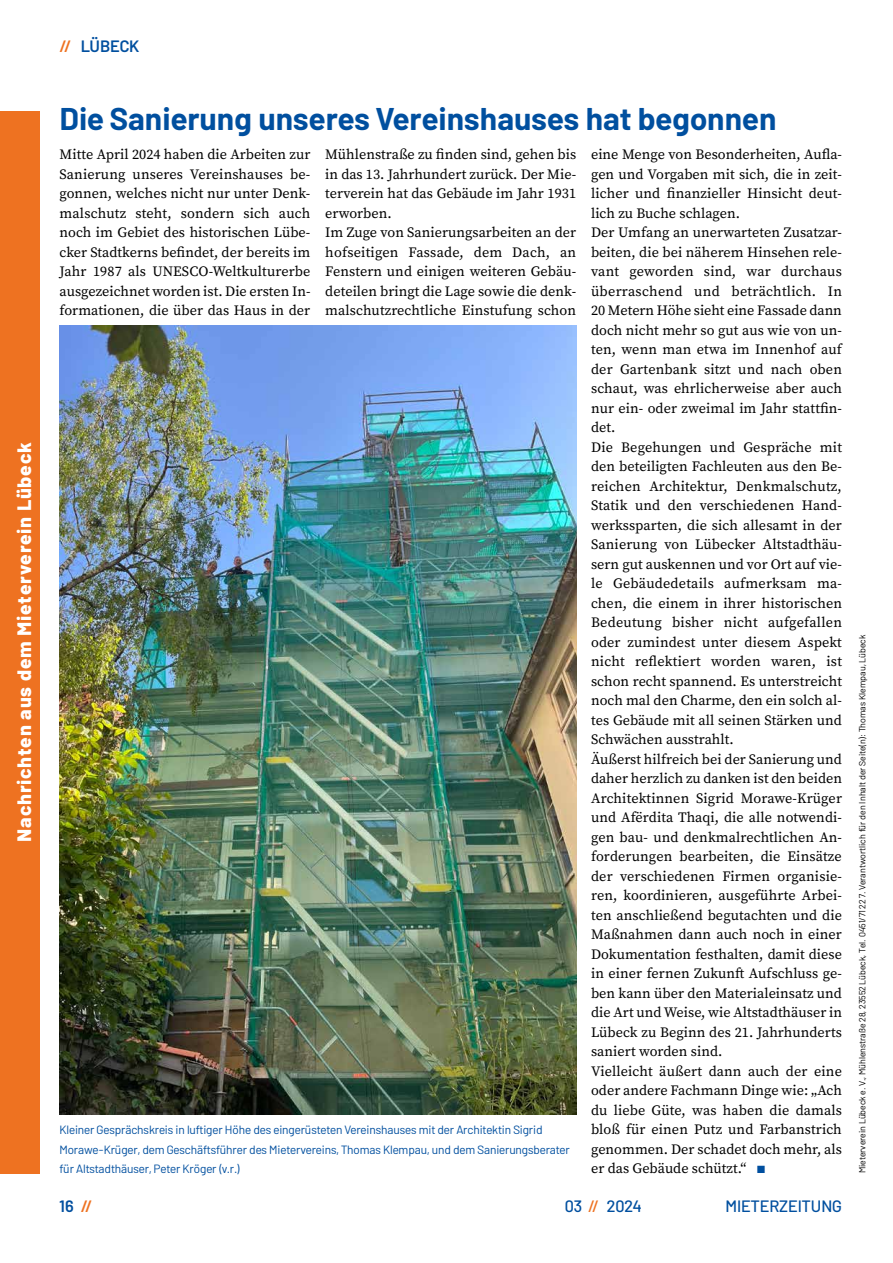
<style>
.page{position:relative;width:893px;height:1263px;background:#fff}
.page>*{position:absolute;margin:0;border:0;box-sizing:border-box;transform-origin:0 0}
.t1{font:700 31.5px "Barlow";color:#004f9f}
.t2{font:800 19.5px "Barlow";letter-spacing:.04em;color:#fff}
.t3{font:500 16.5px "Barlow";color:#004f9f}
.t4{font:600 16.5px "Barlow";color:#004f9f}
.t5{font:14.25px/19.5px "Source Serif Pro";color:#000}
.t6{font:12px/19.5px "Barlow";letter-spacing:-.01em;color:#004f9f}
.t7{font:9px "Barlow";color:#000}
.s1{color:#ee7221}
.s2{color:#004f9f}
</style>
<div class="page">
<div style="left:0;top:111px;width:40px;height:1062px;background:#ee7221"></div>
<img style="left:60px;top:325px;width:516px;height:790px">
<h2 class="t2" style="left:10px;top:841px;width:401px;rotate:-90deg">Nachrichten aus dem Mieterverein Lübeck</h2>
<p class="t4" style="left:60px;top:34px;width:81px"><span class="s1">//</span> LÜBECK</p>
<h1 class="t1" style="left:60px;top:95px;width:718px">Die Sanierung unseres Vereinshauses hat begonnen</h1>
<p class="t5" style="left:60px;top:145px;width:252px;text-align:justify">Mitte April 2024 haben die Arbeiten zur Sanierung unseres Vereinshauses be&shy;gonnen, welches nicht nur unter Denk&shy;malschutz steht, sondern sich auch noch im Gebiet des historischen Lübe&shy;cker Stadtkerns befindet, der bereits im Jahr 1987 als UNESCO-Weltkulturerbe ausgezeichnet worden ist. Die ersten In&shy;formationen, die über das Haus in der</p>
<p class="t5" style="left:325px;top:145px;width:252px">Mühlenstraße zu finden sind, gehen bis in das 13. Jahrhundert zurück. Der Mie&shy;terverein hat das Gebäude im Jahr 1931 erworben.<br>Im Zuge von Sanierungsarbeiten an der hofseitigen Fassade, dem Dach, an Fenstern und einigen weiteren Gebäu&shy;deteilen bringt die Lage sowie die denk&shy;malschutzrechtliche Einstufung schon</p>
<p class="t5" style="left:591px;top:145px;width:252px">eine Menge von Besonderheiten, Aufla&shy;gen und Vorgaben mit sich, die in zeit&shy;licher und finanzieller Hinsicht deut&shy;lich zu Buche schlagen.<br>Der Umfang an unerwarteten Zusatzar&shy;beiten, die bei näherem Hinsehen rele&shy;vant geworden sind, war durchaus überraschend und beträchtlich. In 20 Metern Höhe sieht eine Fassade dann doch nicht mehr so gut aus wie von un&shy;ten, wenn man etwa im Innenhof auf der Gartenbank sitzt und nach oben schaut, was ehrlicherweise aber auch nur ein- oder zweimal im Jahr stattfin&shy;det.<br>Die Begehungen und Gespräche mit den beteiligten Fachleuten aus den Be&shy;reichen Architektur, Denkmalschutz, Statik und den verschiedenen Hand&shy;werkssparten, die sich allesamt in der Sanierung von Lübecker Altstadthäu&shy;sern gut auskennen und vor Ort auf vie&shy;le Gebäudedetails aufmerksam ma&shy;chen, die einem in ihrer historischen Bedeutung bisher nicht aufgefallen oder zumindest unter diesem Aspekt nicht reflektiert worden waren, ist schon recht spannend. Es unterstreicht noch mal den Charme, den ein solch al&shy;tes Gebäude mit all seinen Stärken und Schwächen ausstrahlt.<br>Äußerst hilfreich bei der Sanierung und daher herzlich zu danken ist den beiden Architektinnen Sigrid Morawe-Krüger und Afërdita Thaqi, die alle notwendi&shy;gen bau- und denkmalrechtlichen An&shy;forderungen bearbeiten, die Einsätze der verschiedenen Firmen organisie&shy;ren, koordinieren, ausgeführte Arbei&shy;ten anschließend begutachten und die Maßnahmen dann auch noch in einer Dokumentation festhalten, damit diese in einer fernen Zukunft Aufschluss ge&shy;ben kann über den Materialeinsatz und die Art und Weise, wie Altstadthäuser in Lübeck zu Beginn des 21. Jahrhunderts saniert worden sind.<br>Vielleicht äußert dann auch der eine oder andere Fachmann Dinge wie: „Ach du liebe Güte, was haben die damals bloß für einen Putz und Farbanstrich genommen. Der schadet doch mehr, als er das Gebäude schützt.“ <span class="s2">■</span></p>
<p class="t6" style="left:60px;top:1119px;width:512px">Kleiner Gesprächskreis in luftiger Höhe des eingerüsteten Vereinshauses mit der Architektin Sigrid<br>Morawe-Krüger, dem Geschäftsführer des Mietervereins, Thomas Klempau, und dem Sanierungsberater für Altstadthäuser, Peter Kröger (v.r.)</p>
<p class="t4" style="left:60px;top:1193px;width:34px">16 <span class="s1">//</span></p>
<p class="t3" style="left:565px;top:1194px;width:78px">03 <span class="s1">//</span> 2024</p>
<p class="t3" style="left:725px;top:1194px;width:118px">MIETERZEITUNG</p>
<p class="t7" style="left:856px;top:1173px;width:540px;rotate:-90deg">Mieterverein Lübeck e. V., Mühlenstraße 28, 23552 Lübeck, Tel. 0451/71 22 7. Verantwortlich für den Inhalt der Seite(n): Thomas Klempau, Lübeck</p>
</div>
